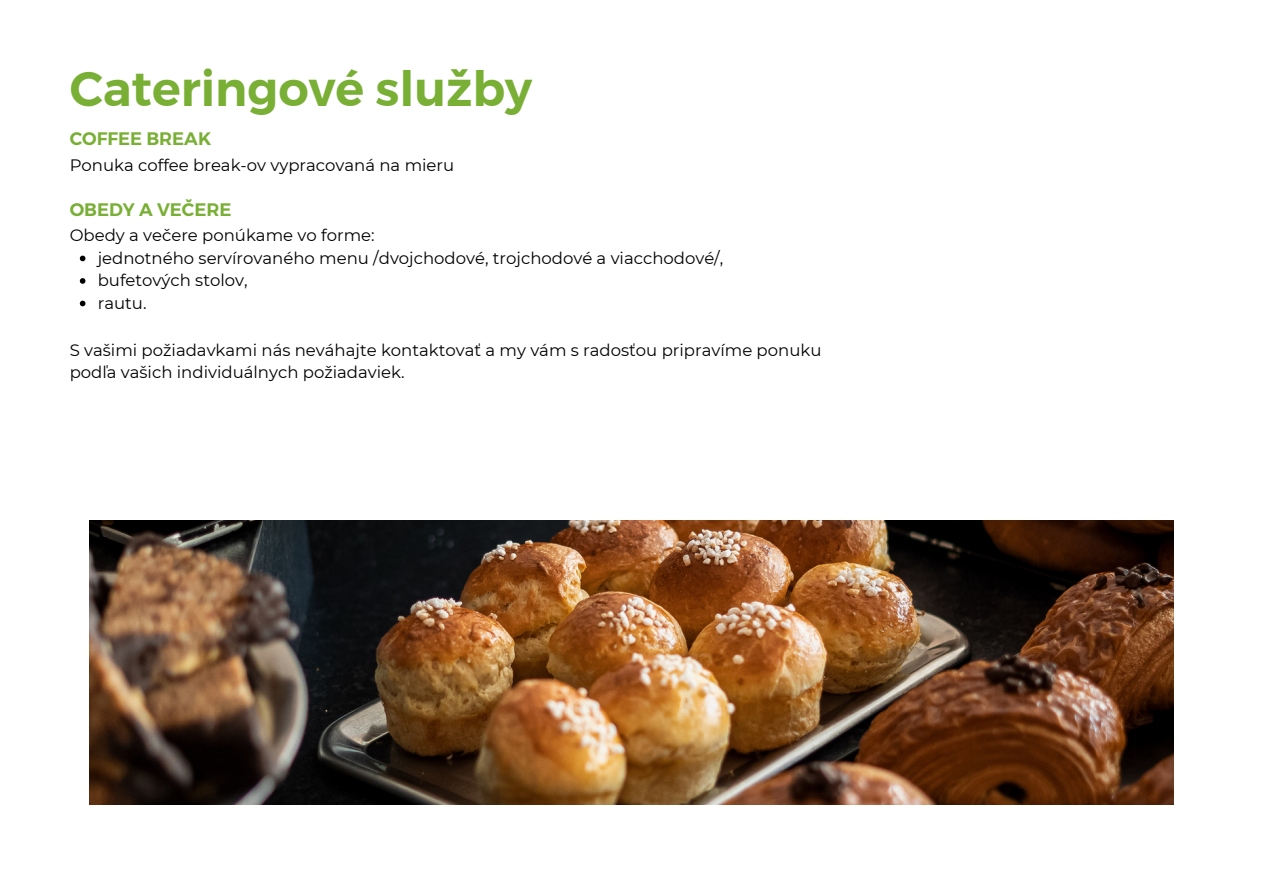
<style>
.page{position:relative;width:1263px;height:894px;background:#fff}
.page>*{position:absolute;margin:0;border:0;box-sizing:border-box;transform-origin:0 0}
.t1{font:600 48px "Montserrat";color:#79af35}
.t2{font:600 18px "Montserrat";color:#79af35}
.t3{font:16.5px/22.5px "Montserrat";color:#000}
</style>
<div class="page">
<img style="left:89px;top:520px;width:1084px;height:284px">
<svg style="left:80px;top:255px;width:5px;height:6px"></svg>
<svg style="left:80px;top:278px;width:5px;height:6px"></svg>
<svg style="left:80px;top:300px;width:5px;height:6px"></svg>
<p class="t1" style="left:70px;top:59px;width:464px">Cateringové služby</p>
<p class="t2" style="left:70px;top:128px;width:143px">COFFEE BREAK</p>
<p class="t3" style="left:70px;top:154px;width:386px">Ponuka coffee break-ov vypracovaná na mieru</p>
<p class="t2" style="left:70px;top:199px;width:163px">OBEDY A VEČERE</p>
<p class="t3" style="left:98px;top:224px;width:627px;text-indent:-28px">Obedy a večere ponúkame vo forme:<br>jednotného servírovaného menu /dvojchodové, trojchodové a viacchodové/, bufetových stolov,<br>rautu.</p>
<p class="t3" style="left:70px;top:338px;width:753px">S vašimi požiadavkami nás neváhajte kontaktovať a my vám s radosťou pripravíme ponuku podľa vašich individuálnych požiadaviek.</p>
</div>
